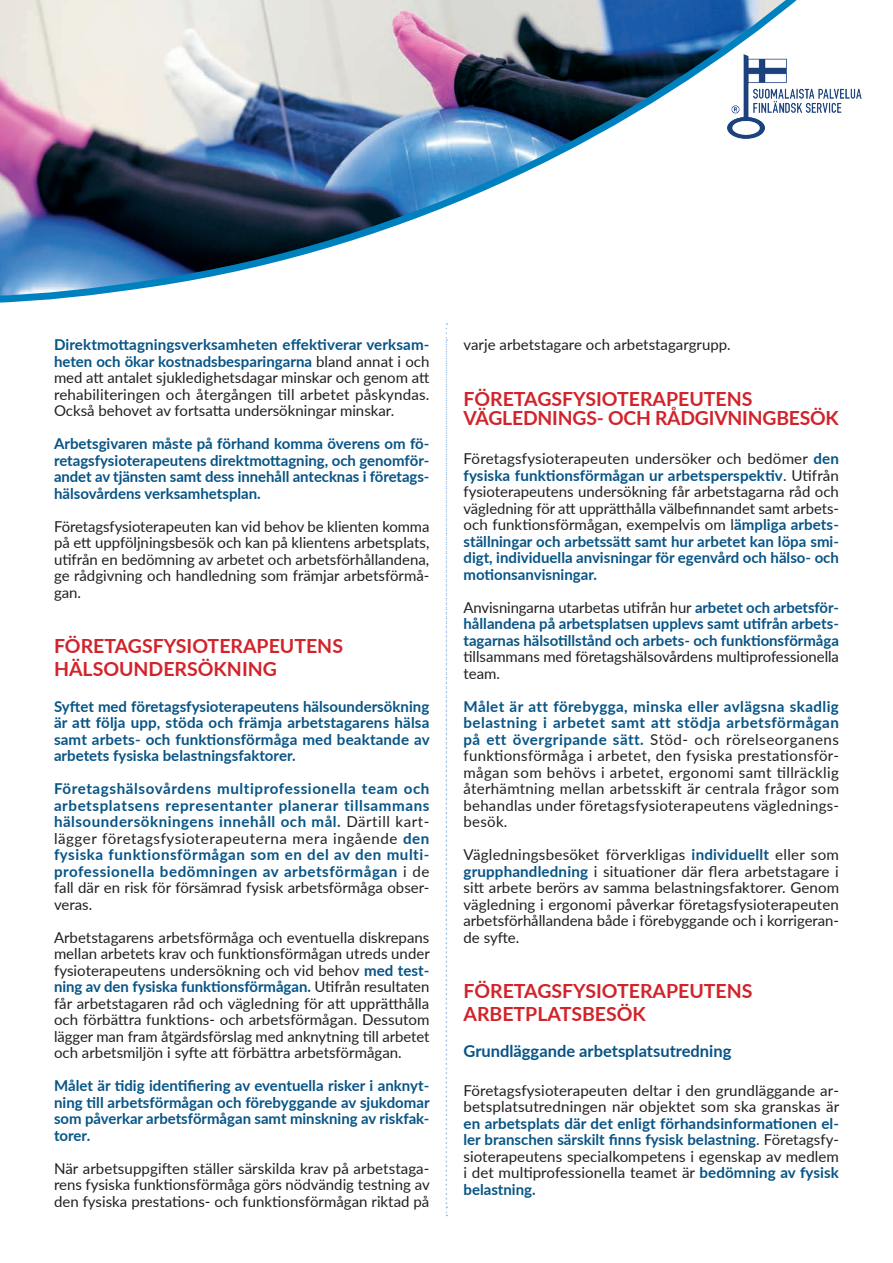
<style>
.page{position:relative;width:893px;height:1263px;background:#fff}
.page>*{position:absolute;margin:0;border:0;box-sizing:border-box;transform-origin:0 0}
.t1{font:700 19.5px/22.5px "Lato";color:#d1232a}
.t2{font:700 16.5px "Lato";color:#075486}
.t3{font:15px/16.5px "Lato";color:#231f20;text-align:justify}
.t4{font:700 15px/16.5px "Lato";color:#075486;text-align:justify}
.s1{font-weight:700;color:#075486}
.s2{font-weight:400;color:#231f20}
</style>
<div class="page">
<img style="left:0;top:0;width:797px;height:303px">
<svg style="left:446px;top:323px;width:1px;height:893px"></svg>
<img style="left:727px;top:54px;width:134px;height:85px">
<p class="t3" style="left:54px;top:336px;width:377px"><span class="s1">Direktmottagningsverksamheten effektiverar verksam&shy;heten och ökar kostnadsbesparingarna</span> bland annat i och med att antalet sjukledighetsdagar minskar och genom att rehabiliteringen och återgången till arbetet påskyndas.<br>Också behovet av fortsatta undersökningar minskar.</p>
<p class="t4" style="left:54px;top:435px;width:377px">Arbetsgivaren måste på förhand komma överens om fö&shy;retagsfysioterapeutens direktmottagning, och genomför&shy;andet av tjänsten samt dess innehåll antecknas i företags&shy;hälsovårdens verksamhetsplan.</p>
<p class="t3" style="left:54px;top:517px;width:377px">Företagsfysioterapeuten kan vid behov be klienten komma på ett uppföljningsbesök och kan på klientens arbetsplats, utifrån en bedömning av arbetet och arbetsförhållandena, ge rådgivning och handledning som främjar arbetsförmå&shy;gan.</p>
<h1 class="t1" style="left:54px;top:634px;width:290px">FÖRETAGSFYSIOTERAPEUTENS<br>HÄLSOUNDERSÖKNING</h1>
<p class="t4" style="left:54px;top:697px;width:377px">Syftet med företagsfysioterapeutens hälsoundersökning är att följa upp, stöda och främja arbetstagarens hälsa samt arbets- och funktionsförmåga med beaktande av arbetets fysiska belastningsfaktorer.</p>
<p class="t4" style="left:54px;top:780px;width:377px">Företagshälsovårdens multiprofessionella team och arbetsplatsens representanter planerar tillsammans hälsoundersökningens innehåll och mål. <span class="s2">Därtill kart&shy;lägger företagsfysioterapeuterna mera ingående</span> den fysiska funktionsförmågan som en del av den multi&shy;professionella bedömningen av arbetsförmågan <span class="s2">i de fall där en risk för försämrad fysisk arbetsförmåga obser&shy;veras.</span></p>
<p class="t3" style="left:54px;top:928px;width:377px">Arbetstagarens arbetsförmåga och eventuella diskrepans mellan arbetets krav och funktionsförmågan utreds under fysioterapeutens undersökning och vid behov <span class="s1">med test&shy;ning av den fysiska funktionsförmågan.</span> Utifrån resultaten får arbetstagaren råd och vägledning för att upprätthålla och förbättra funktions- och arbetsförmågan. Dessutom lägger man fram åtgärdsförslag med anknytning till arbetet och arbetsmiljön i syfte att förbättra arbetsförmågan.</p>
<p class="t4" style="left:54px;top:1077px;width:377px">Målet är tidig identifiering av eventuella risker i anknyt&shy;ning till arbetsförmågan och förebyggande av sjukdomar som påverkar arbetsförmågan samt minskning av riskfak&shy;torer.</p>
<p class="t3" style="left:54px;top:1159px;width:377px">När arbetsuppgiften ställer särskilda krav på arbetstaga&shy;rens fysiska funktionsförmåga görs nödvändig testning av den fysiska prestations- och funktionsförmågan riktad på</p>
<p class="t3" style="left:463px;top:336px;width:269px">varje arbetstagare och arbetstagargrupp.</p>
<h1 class="t1" style="left:463px;top:388px;width:377px;line-height:19.5px">FÖRETAGSFYSIOTERAPEUTENS<br>VÄGLEDNINGS- OCH RÅDGIVNINGBESÖK</h1>
<p class="t3" style="left:463px;top:450px;width:377px">Företagsfysioterapeuten undersöker och bedömer <span class="s1">den fysiska funktionsförmågan ur arbetsperspektiv</span>. Utifrån fysioterapeutens undersökning får arbetstagarna råd och vägledning för att upprätthålla välbefinnandet samt arbets&shy;och funktionsförmågan, exempelvis om l<span class="s1">ämpliga arbets&shy;ställningar och arbetssätt samt hur arbetet kan löpa smi&shy;digt, individuella anvisningar för egenvård och hälso- och motionsanvisningar.</span></p>
<p class="t4" style="left:463px;top:598px;width:377px"><span class="s2">Anvisningarna utarbetas utifrån hur</span> arbetet och arbetsför&shy;hållandena på arbetsplatsen upplevs samt utifrån arbets&shy;tagarnas hälsotillstånd och arbets- och funktionsförmåga</p>
<p class="t3" style="left:463px;top:648px;width:377px">tillsammans med företagshälsovårdens multiprofessionella team.</p>
<p class="t3" style="left:463px;top:697px;width:377px"><span class="s1">Målet är att förebygga, minska eller avlägsna skadlig belastning i arbetet samt att stödja arbetsförmågan på ett övergripande sätt.</span> Stöd- och rörelseorganens funktionsförmåga i arbetet, den fysiska prestationsför&shy;mågan som behövs i arbetet, ergonomi samt tillräcklig återhämtning mellan arbetsskift är centrala frågor som behandlas under företagsfysioterapeutens väglednings&shy;besök.</p>
<p class="t3" style="left:463px;top:846px;width:377px">Vägledningsbesöket förverkligas <span class="s1">individuellt</span> eller som <span class="s1">grupphandledning</span> i situationer där flera arbetstagare i sitt arbete berörs av samma belastningsfaktorer. Genom vägledning i ergonomi påverkar företagsfysioterapeuten arbetsförhållandena både i förebyggande och i korrigeran&shy;de syfte.</p>
<h1 class="t1" style="left:463px;top:979px;width:290px">FÖRETAGSFYSIOTERAPEUTENS<br>ARBETPLATSBESÖK</h1>
<p class="t2" style="left:463px;top:1038px;width:269px">Grundläggande arbetsplatsutredning</p>
<p class="t3" style="left:463px;top:1081px;width:377px">Företagsfysioterapeuten deltar i den grundläggande ar&shy;betsplatsutredningen när objektet som ska granskas är</p>
<p class="t4" style="left:463px;top:1114px;width:377px">en arbetsplats där det enligt förhandsinformationen el&shy;ler branschen särskilt finns fysisk belastning<span class="s2">. Företagsfy&shy;sioterapeutens specialkompetens i egenskap av medlem i det multiprofessionella teamet är</span> bedömning av fysisk belastning.</p>
</div>
